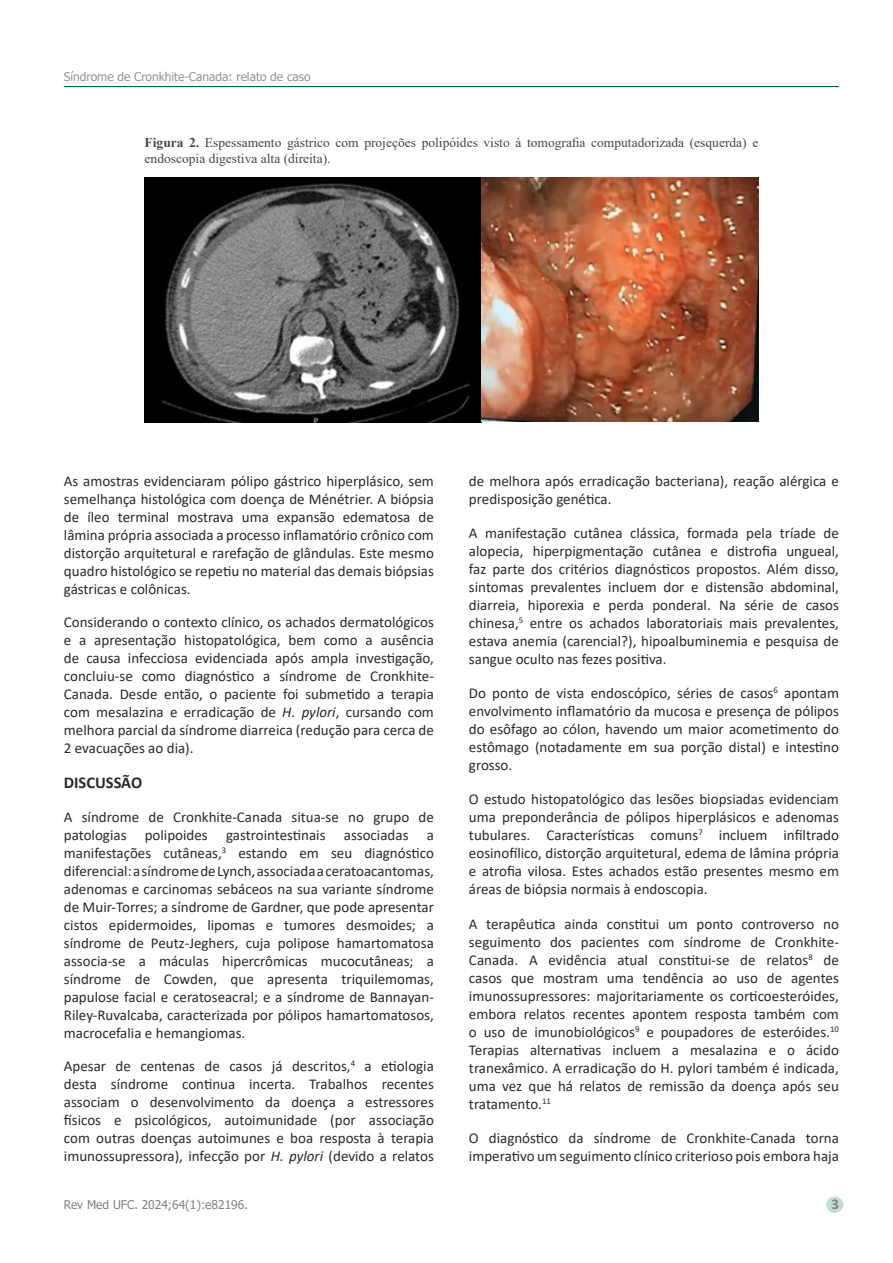
<style>
.page{position:relative;width:893px;height:1263px;background:#fff}
.page>*{position:absolute;margin:0;border:0;box-sizing:border-box;transform-origin:0 0}
.t1{font:700 16.5px "Calibri";color:#2b292a}
.t2{font:15px/18px "Calibri";color:#2b292a;text-align:justify}
.t3{font:700 15px "Calibri";color:#808285}
.t4{font:13.5px/16.2px "Times New Roman";color:#464748}
.t5{font:12px "Tahoma";color:#939598}
.t6{font:12px "Tahoma";color:#808285}
.s1{font-weight:700}
.s2{font-style:italic}
</style>
<div class="page">
<div style="left:826px;top:1196px;width:17px;height:17px;background:#c4dcd2;border-radius:50%"></div>
<hr style="left:64px;top:86px;width:775px;height:1px;background:#00683b">
<img style="left:145px;top:178px;width:613px;height:244px">
<p class="t5" style="left:64px;top:69px;width:248px">Síndrome de Cronkhite-Canada: relato de caso</p>
<p class="t4" style="left:145px;top:134px;width:615px"><span class="s1">Figura 2.</span> Espessamento gástrico com projeções polipóides visto à tomografia computadorizada (esquerda) e endoscopia digestiva alta (direita).</p>
<p class="t2" style="left:64px;top:471px;width:372px">As amostras evidenciaram pólipo gástrico hiperplásico, sem semelhança histológica com doença de Ménétrier. A biópsia de íleo terminal mostrava uma expansão edematosa de lâmina própria associada a processo inflamatório crônico com distorção arquitetural e rarefação de glândulas. Este mesmo quadro histológico se repetiu no material das demais biópsias gástricas e colônicas.</p>
<p class="t2" style="left:64px;top:613px;width:372px">Considerando o contexto clínico, os achados dermatológicos e a apresentação histopatológica, bem como a ausência de causa infecciosa evidenciada após ampla investigação, concluiu-se como diagnóstico a síndrome de Cronkhite-Canada. Desde então, o paciente foi submetido a terapia com mesalazina e erradicação de <span class="s2">H. pylori</span>, cursando com melhora parcial da síndrome diarreica (redução para cerca de 2 evacuações ao dia).</p>
<p class="t1" style="left:64px;top:771px;width:80px">DISCUSSÃO</p>
<p class="t2" style="left:64px;top:807px;width:372px">A síndrome de Cronkhite-Canada situa-se no grupo de patologias polipoides gastrointestinais associadas a manifestações cutâneas,<sup>3</sup> estando em seu diagnóstico diferencial: a síndrome de Lynch, associada a ceratoacantomas, adenomas e carcinomas sebáceos na sua variante síndrome de Muir-Torres; a síndrome de Gardner, que pode apresentar cistos epidermoides, lipomas e tumores desmoides; a síndrome de Peutz-Jeghers, cuja polipose hamartomatosa associa-se a máculas hipercrômicas mucocutâneas; a síndrome de Cowden, que apresenta triquilemomas, papulose facial e ceratoseacral; e a síndrome de Bannayan-Riley-Ruvalcaba, caracterizada por pólipos hamartomatosos, macrocefalia e hemangiomas.</p>
<p class="t2" style="left:64px;top:1056px;width:372px">Apesar de centenas de casos já descritos,<sup>4</sup> a etiologia desta síndrome continua incerta. Trabalhos recentes associam o desenvolvimento da doença a estressores físicos e psicológicos, autoimunidade (por associação com outras doenças autoimunes e boa resposta à terapia imunossupressora), infecção por <span class="s2">H. pylori</span> (devido a relatos</p>
<p class="t2" style="left:469px;top:471px;width:371px">de melhora após erradicação bacteriana), reação alérgica e predisposição genética.</p>
<p class="t2" style="left:469px;top:524px;width:372px">A manifestação cutânea clássica, formada pela tríade de alopecia, hiperpigmentação cutânea e distrofia ungueal, faz parte dos critérios diagnósticos propostos. Além disso, sintomas prevalentes incluem dor e distensão abdominal, diarreia, hiporexia e perda ponderal. Na série de casos chinesa,<sup>5</sup> entre os achados laboratoriais mais prevalentes, estava anemia (carencial?), hipoalbuminemia e pesquisa de sangue oculto nas fezes positiva.</p>
<p class="t2" style="left:469px;top:684px;width:372px">Do ponto de vista endoscópico, séries de casos<sup>6</sup> apontam envolvimento inflamatório da mucosa e presença de pólipos do esôfago ao cólon, havendo um maior acometimento do estômago (notadamente em sua porção distal) e intestino grosso.</p>
<p class="t2" style="left:469px;top:790px;width:372px">O estudo histopatológico das lesões biopsiadas evidenciam uma preponderância de pólipos hiperplásicos e adenomas tubulares. Características comuns<sup>7</sup> incluem infiltrado eosinofílico, distorção arquitetural, edema de lâmina própria e atrofia vilosa. Estes achados estão presentes mesmo em áreas de biópsia normais à endoscopia.</p>
<p class="t2" style="left:469px;top:914px;width:372px">A terapêutica ainda constitui um ponto controverso no seguimento dos pacientes com síndrome de Cronkhite-Canada. A evidência atual constitui-se de relatos<sup>8</sup> de casos que mostram uma tendência ao uso de agentes imunossupressores: majoritariamente os corticoesteróides, embora relatos recentes apontem resposta também com o uso de imunobiológicos<sup>9</sup> e poupadores de esteróides.<sup>10<br></sup>Terapias alternativas incluem a mesalazina e o ácido tranexâmico. A erradicação do H. pylori também é indicada, uma vez que há relatos de remissão da doença após seu tratamento.<sup>11</sup></p>
<p class="t2" style="left:469px;top:1128px;width:372px">O diagnóstico da síndrome de Cronkhite-Canada torna imperativo um seguimento clínico criterioso pois embora haja</p>
<p class="t6" style="left:64px;top:1197px;width:186px">Rev Med UFC. 2024;64(1):e82196.</p>
<p class="t3" style="left:831px;top:1194px;width:9px">3</p>
</div>
